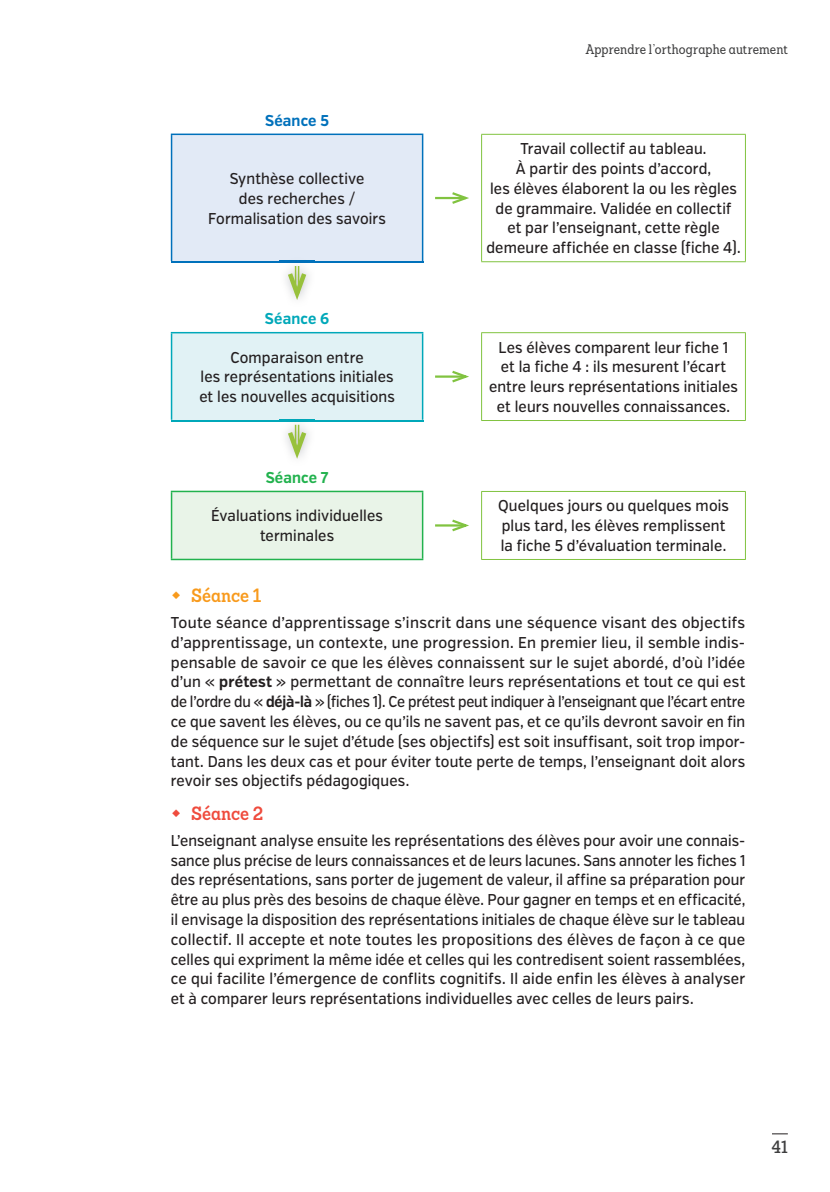
<style>
.page{position:relative;width:830px;height:1192px;background:#fff}
.page>*{position:absolute;margin:0;border:0;box-sizing:border-box;transform-origin:0 0}
.t1{font:600 condensed 18.75px "Sanchez";color:#f89a1c}
.t2{font:600 condensed 18.75px "Sanchez";color:#ef4b3d}
.t3{font:18px "Kreon";color:#3e3e3f}
.t4{font:500 15.6px/19.8px "Verb";letter-spacing:.01em;color:#231f20;text-align:justify;scale:.9 1}
.t5{font:500 15.6px/19.8px "Verb";letter-spacing:.01em;color:#231f20;text-align:justify;scale:.93 1}
.t6{font:500 15.6px/19.8px "Verb";letter-spacing:.01em;color:#231f20;text-align:center;scale:.91 1}
.t7{font:700 15.6px "Verb";letter-spacing:.015em;color:#0071bb;scale:.91 1}
.t8{font:700 15.6px "Verb";letter-spacing:.015em;color:#00a8b9;scale:.91 1}
.t9{font:700 15.6px "Verb";letter-spacing:.015em;color:#22b24e;scale:.91 1}
.t10{font:13.5px "Sanchez Condensed";letter-spacing:.005em;color:#3e3e3f}
.s1{font-weight:700}
</style>
<div class="page">
<svg style="left:772px;top:1133px;width:15px;height:1px"></svg>
<div style="left:171px;top:134px;width:251px;height:128px;background:#e2eaf6"></div>
<div style="left:171px;top:333px;width:251px;height:87px;background:#e1f2f5"></div>
<div style="left:171px;top:491px;width:251px;height:68px;background:#e9f4e8"></div>
<hr style="left:481px;top:134px;width:264px;height:1px;background:#81c340">
<hr style="left:481px;top:135px;width:1px;height:126px;background:#81c340">
<hr style="left:744px;top:135px;width:1px;height:126px;background:#81c340">
<hr style="left:481px;top:261px;width:264px;height:1px;background:#81c340">
<hr style="left:481px;top:332px;width:264px;height:1px;background:#81c340">
<hr style="left:481px;top:333px;width:1px;height:87px;background:#81c340">
<hr style="left:744px;top:333px;width:1px;height:87px;background:#81c340">
<hr style="left:481px;top:420px;width:264px;height:1px;background:#81c340">
<hr style="left:481px;top:491px;width:264px;height:1px;background:#81c340">
<hr style="left:481px;top:492px;width:1px;height:67px;background:#81c340">
<hr style="left:744px;top:492px;width:1px;height:67px;background:#81c340">
<hr style="left:481px;top:559px;width:264px;height:1px;background:#81c340">
<hr style="left:171px;top:134px;width:252px;height:1px;background:#0071bb">
<hr style="left:171px;top:135px;width:1px;height:126px;background:#0071bb">
<hr style="left:422px;top:135px;width:1px;height:126px;background:#0071bb">
<hr style="left:171px;top:261px;width:252px;height:1px;background:#0071bb">
<hr style="left:171px;top:332px;width:252px;height:1px;background:#00a8b9">
<hr style="left:171px;top:333px;width:1px;height:87px;background:#00a8b9">
<hr style="left:422px;top:333px;width:1px;height:87px;background:#00a8b9">
<hr style="left:171px;top:420px;width:252px;height:1px;background:#00a8b9">
<hr style="left:171px;top:491px;width:252px;height:1px;background:#22b24e">
<hr style="left:171px;top:492px;width:1px;height:67px;background:#22b24e">
<hr style="left:422px;top:492px;width:1px;height:67px;background:#22b24e">
<hr style="left:171px;top:559px;width:252px;height:1px;background:#22b24e">
<hr style="left:435px;top:197px;width:30px;height:2px;background:#81c340">
<svg style="left:449px;top:192px;width:20px;height:12px"></svg>
<img style="left:279px;top:260px;width:36px;height:3px">
<img style="left:279px;top:261px;width:36px;height:1px">
<svg style="left:286px;top:266px;width:23px;height:34px"></svg>
<hr style="left:435px;top:375px;width:30px;height:3px;background:#81c340">
<svg style="left:449px;top:370px;width:20px;height:13px"></svg>
<img style="left:279px;top:419px;width:36px;height:6px">
<img style="left:279px;top:420px;width:36px;height:1px">
<svg style="left:286px;top:425px;width:23px;height:34px"></svg>
<hr style="left:435px;top:524px;width:30px;height:2px;background:#81c340">
<svg style="left:449px;top:519px;width:20px;height:13px"></svg>
<p class="t7" style="left:265px;top:111px;width:72px">Séance 5</p>
<p class="t6" style="left:208px;top:169px;width:197px">Synthèse collective<br>des recherches /<br>Formalisation des savoirs</p>
<p class="t10" style="left:585px;top:41px;width:203px">Apprendre l’orthographe autrement</p>
<p class="t6" style="left:486px;top:139px;width:281px">Travail collectif au tableau.<br>À partir des points d’accord,<br>les élèves élaborent la ou les règles de grammaire. Validée en collectif<br>et par l’enseignant, cette règle demeure affichée en classe (fiche 4).</p>
<p class="t8" style="left:265px;top:309px;width:72px">Séance 6</p>
<p class="t6" style="left:199px;top:347px;width:216px">Comparaison entre<br>les représentations initiales et les nouvelles acquisitions</p>
<p class="t6" style="left:489px;top:337px;width:275px">Les élèves comparent leur fiche 1<br>et la fiche 4 : ils mesurent l’écart entre leurs représentations initiales et leurs nouvelles connaissances.</p>
<p class="t9" style="left:265px;top:468px;width:71px">Séance 7</p>
<p class="t6" style="left:211px;top:506px;width:190px">Évaluations individuelles terminales</p>
<p class="t6" style="left:498px;top:496px;width:255px;text-align:left">Quelques jours ou quelques mois plus tard, les élèves remplissent la fiche 5 d’évaluation terminale.</p>
<p class="t1" style="left:191px;top:583px;width:72px">Séance 1</p>
<p class="t5" style="left:171px;top:613px;width:619px">Toute séance d’apprentissage s’inscrit dans une séquence visant des objectifs d’apprentissage, un contexte, une progression. En premier lieu, il semble indis&shy;pensable de savoir ce que les élèves connaissent sur le sujet abordé, d’où l’idée d’un « <span class="s1">prétest</span> » permettant de connaître leurs représentations et tout ce qui est de l’ordre du « <span class="s1">déjà-là</span> » (fiches 1). Ce prétest peut indiquer à l’enseignant que l’écart entre ce que savent les élèves, ou ce qu’ils ne savent pas, et ce qu’ils devront savoir en fin de séquence sur le sujet d’étude (ses objectifs) est soit insuffisant, soit trop impor&shy;tant. Dans les deux cas et pour éviter toute perte de temps, l’enseignant doit alors revoir ses objectifs pédagogiques.</p>
<p class="t2" style="left:191px;top:800px;width:74px">Séance 2</p>
<p class="t4" style="left:171px;top:831px;width:639px">L’enseignant analyse ensuite les représentations des élèves pour avoir une connais&shy;sance plus précise de leurs connaissances et de leurs lacunes. Sans annoter les fiches 1 des représentations, sans porter de jugement de valeur, il affine sa préparation pour être au plus près des besoins de chaque élève. Pour gagner en temps et en efficacité, il envisage la disposition des représentations initiales de chaque élève sur le tableau collectif. Il accepte et note toutes les propositions des élèves de façon à ce que celles qui expriment la même idée et celles qui les contredisent soient rassemblées, ce qui facilite l’émergence de conflits cognitifs. Il aide enfin les élèves à analyser et à comparer leurs représentations individuelles avec celles de leurs pairs.</p>
<p class="t3" style="left:771px;top:1135px;width:17px">41</p>
</div>
